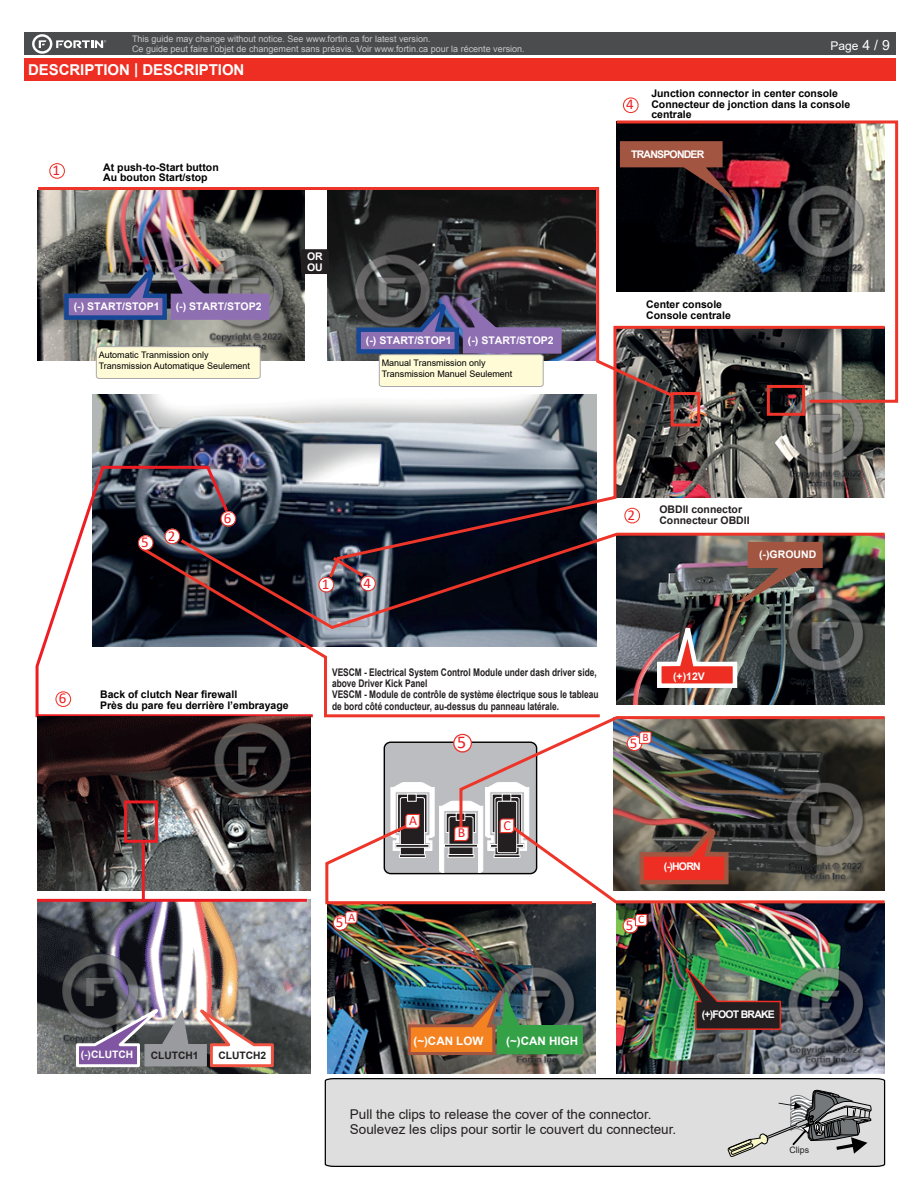
<style>
.page{position:relative;width:918px;height:1188px;background:#fff}
.page>*{position:absolute;margin:0;border:0;box-sizing:border-box;transform-origin:0 0}
.t1{font:18px "Calibri";color:#ee1d23}
.t2{font:700 15px "Arial";letter-spacing:-.005em;color:#fff}
.t3{font:15px "Calibri";color:#ee1d23}
.t4{font:13.8px "Calibri";color:#ee1d23}
.t5{font:13.5px/15px "Arial";color:#231f20}
.t6{font:12px "Arial";color:#fff}
.t7{font:700 11.55px "Arial";color:#fff}
.t8{font:11.55px "Calibri";color:#ee1d23}
.t9{font:700 10.5px/10.5px "Arial";color:#000001}
.t10{font:700 10.5px/11.2px "Arial";color:#231f20;scale:.8 1}
.t11{font:700 10.5px/10.5px "Arial";color:#fff}
.t12{font:700 10.5px/10.5px "Arial";color:#231f20}
.t13{font:700 10.5px "Arial";letter-spacing:-.075em;color:#fff}
.t14{font:700 10.2px "Arial";color:#231f20}
.t15{font:700 10.2px "Arial";color:#fff}
.t16{font:9px/9.8px "Arial";color:#c7c8ca}
.t17{font:9px/10.5px "Arial";color:#000001}
.t18{font:8.85px "Arial";color:#231f20}
.s1{font-size:13.95px}
</style>
<div class="page">
<div style="left:24px;top:33px;width:872px;height:22px;background:#4b4c4d"></div>
<div style="left:24px;top:58px;width:872px;height:23px;background:#ee2e22"></div>
<svg style="left:32px;top:34px;width:74px;height:20px"></svg>
<img style="left:92px;top:399px;width:235px;height:132px">
<svg style="left:49px;top:163px;width:16px;height:16px"></svg>
<svg style="left:623px;top:97px;width:16px;height:16px"></svg>
<div style="left:324px;top:1078px;width:562px;height:89px;background:#dddedd"></div>
<svg style="left:727px;top:1090px;width:145px;height:68px;background:#afb1af"></svg>
<img style="left:617px;top:934px;width:268px;height:139px">
<img style="left:327px;top:934px;width:268px;height:139px">
<img style="left:685px;top:967px;width:97px;height:64px">
<img style="left:406px;top:952px;width:178px;height:105px">
<img style="left:37px;top:187px;width:563px;height:212px">
<svg style="left:616px;top:120px;width:283px;height:283px"></svg>
<img style="left:327px;top:324px;width:561px;height:207px">
<svg style="left:316px;top:531px;width:569px;height:100px;background:#614246"></svg>
<svg style="left:618px;top:139px;width:108px;height:52px;background:#593027"></svg>
<svg style="left:62px;top:268px;width:210px;height:54px;background:#645d80"></svg>
<div style="left:671px;top:392px;width:29px;height:34px;border:3px solid #ee3529"></div>
<div style="left:767px;top:385px;width:38px;height:31px;border:3px solid #ee3529"></div>
<img style="left:318px;top:540px;width:567px;height:394px">
<svg style="left:96px;top:346px;width:165px;height:33px;background:#f8f4d2"></svg>
<svg style="left:35px;top:464px;width:281px;height:255px"></svg>
<img style="left:37px;top:900px;width:273px;height:173px">
<img style="left:37px;top:717px;width:273px;height:173px">
<svg style="left:75px;top:999px;width:200px;height:70px"></svg>
<div style="left:124px;top:800px;width:34px;height:43px;border:3px solid #ee1d23"></div>
<hr style="left:37px;top:899px;width:270px;height:3px;background:#ee1d23">
<hr style="left:142px;top:843px;width:3px;height:59px;background:#ee1d23">
<img style="left:327px;top:190px;width:268px;height:170px">
<div style="left:301px;top:249px;width:28px;height:25px;background:#231f20;border-radius:2px"></div>
<svg style="left:354px;top:302px;width:210px;height:85px;background:#928d9c"></svg>
<p class="t16" style="left:132px;top:34px;width:394px">This guide may change without notice. See www.fortin.ca for latest version.<br>Ce guide peut faire l’objet de changement sans préavis. Voir www.fortin.ca pour la récente version.</p>
<h2 class="t2" style="left:28px;top:59px;width:218px">DESCRIPTION | DESCRIPTION</h2>
<p class="t3" style="left:53px;top:160px;width:9px">1</p>
<p class="t9" style="left:103px;top:162px;width:117px">At push-to-Start button<br>Au bouton Start/stop</p>
<p class="t11" style="left:74px;top:301px;width:87px">(-) START/STOP1</p>
<p class="t11" style="left:176px;top:301px;width:87px">(-) START/STOP2</p>
<p class="t17" style="left:99px;top:350px;width:153px">Automatic Tranmission only<br>Transmission Automatique Seulement</p>
<p class="t11" style="left:307px;top:251px;width:17px">OR<br>OU</p>
<p class="t11" style="left:366px;top:335px;width:87px">(-) START/STOP1</p>
<p class="t11" style="left:468px;top:335px;width:87px">(-) START/STOP2</p>
<p class="t17" style="left:382px;top:358px;width:132px">Manual Transmission only<br>Transmission Manuel Seulement</p>
<p class="t3" style="left:626px;top:94px;width:9px">4</p>
<p class="t6" style="left:831px;top:38px;width:61px">Page <span class="s1">4 / 9</span></p>
<p class="t9" style="left:651px;top:88px;width:200px">Junction connector in center console<br>Connecteur de jonction dans la console centrale</p>
<p class="t13" style="left:631px;top:146px;width:75px">TRANSPONDER</p>
<p class="t9" style="left:646px;top:299px;width:86px">Center console<br>Console centrale</p>
<p class="t3" style="left:141px;top:532px;width:9px">5</p>
<p class="t3" style="left:168px;top:525px;width:9px">2</p>
<p class="t3" style="left:224px;top:508px;width:9px">6</p>
<p class="t3" style="left:59px;top:688px;width:9px">6</p>
<p class="t9" style="left:100px;top:689px;width:190px">Back of clutch Near firewall<br>Près du pare feu derrière l’embrayage</p>
<p class="t15" style="left:81px;top:1047px;width:54px">(-)CLUTCH</p>
<p class="t14" style="left:151px;top:1048px;width:49px">CLUTCH1</p>
<p class="t14" style="left:218px;top:1049px;width:49px">CLUTCH2</p>
<p class="t3" style="left:322px;top:574px;width:9px">1</p>
<p class="t3" style="left:363px;top:572px;width:9px">4</p>
<p class="t3" style="left:628px;top:504px;width:9px">2</p>
<p class="t12" style="left:659px;top:505px;width:92px">OBDII connector<br>Connecteur OBDII</p>
<p class="t11" style="left:759px;top:549px;width:59px">(-)GROUND</p>
<p class="t10" style="left:332px;top:667px;width:335px">VESCM - Electrical System Control Module under dash driver side, above Driver Kick Panel<br>VESCM - Module de contrôle de système électrique sous le tableau de bord côté conducteur, au-dessus du panneau latérale.</p>
<p class="t8" style="left:348px;top:909px;width:8px">A</p>
<p class="t3" style="left:336px;top:912px;width:9px">5</p>
<p class="t4" style="left:409px;top:811px;width:9px">A</p>
<p class="t1" style="left:457px;top:730px;width:11px">5</p>
<p class="t4" style="left:458px;top:823px;width:9px">B</p>
<p class="t4" style="left:504px;top:815px;width:9px">C</p>
<p class="t8" style="left:642px;top:729px;width:8px">B</p>
<p class="t3" style="left:630px;top:732px;width:9px">5</p>
<p class="t11" style="left:673px;top:671px;width:33px">(+)12V</p>
<p class="t8" style="left:638px;top:911px;width:8px">C</p>
<p class="t3" style="left:626px;top:915px;width:9px">5</p>
<p class="t11" style="left:664px;top:861px;width:38px">(-)HORN</p>
<p class="t7" style="left:413px;top:1032px;width:71px">(~)CAN LOW</p>
<p class="t7" style="left:506px;top:1032px;width:73px">(~)CAN HIGH</p>
<p class="t13" style="left:702px;top:1007px;width:75px">(+)FOOT BRAKE</p>
<p class="t5" style="left:350px;top:1107px;width:328px">Pull the clips to release the cover of the connector.<br>Soulevez les clips pour sortir le couvert du connecteur.</p>
<p class="t18" style="left:789px;top:1143px;width:21px">Clips</p>
</div>
